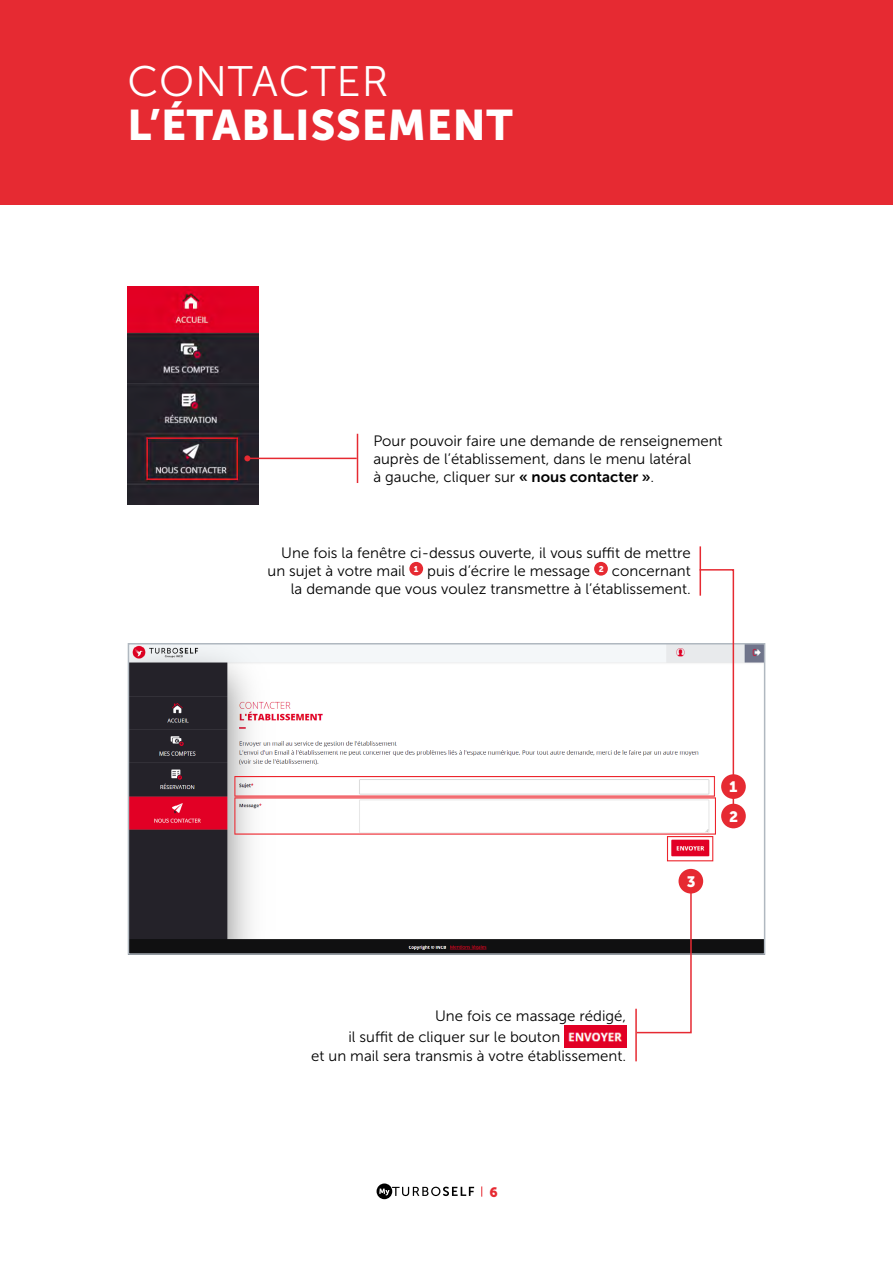
<style>
.page{position:relative;width:893px;height:1263px;background:#fff}
.page>*{position:absolute;margin:0;border:0;box-sizing:border-box;transform-origin:0 0}
.t1{font:42.6px "Museo Sans 900";letter-spacing:.02em;color:#fff}
.t2{font:42.6px "Museo Sans 300";letter-spacing:.02em;color:#fff}
.t3{font:15px/18px "Museo Sans 300";color:#000}
.t4{font:15px "Museo Sans 900";color:#fff}
.t5{font:13.5px "Museo Sans 900";color:#e62a32}
.s1{font-family:"Museo Sans 700"}
</style>
<div class="page">
<div style="left:377px;top:1183px;width:15px;height:16px;background:#000;border-radius:50%"></div>
<svg style="left:379px;top:1186px;width:95px;height:10px"></svg>
<hr style="left:357px;top:434px;width:1px;height:49px;background:#e62a32">
<hr style="left:635px;top:1009px;width:2px;height:52px;background:#e62a32">
<hr style="left:699px;top:546px;width:2px;height:50px;background:#e62a32">
<img style="left:128px;top:286px;width:130px;height:218px">
<hr style="left:247px;top:458px;width:110px;height:1px;background:#e62a32">
<svg style="left:244px;top:455px;width:6px;height:6px"></svg>
<img style="left:131px;top:646px;width:631px;height:306px">
<div style="left:128px;top:643px;width:637px;height:312px;border:2px solid #b0b8c0"></div>
<svg style="left:698px;top:568px;width:38px;height:248px"></svg>
<svg style="left:635px;top:877px;width:59px;height:157px"></svg>
<div style="left:409px;top:562px;width:14px;height:14px;background:#e62a32;border-radius:50%"></div>
<div style="left:594px;top:562px;width:14px;height:14px;background:#e62a32;border-radius:50%"></div>
<img style="left:564px;top:1026px;width:62px;height:22px">
<div style="left:678px;top:869px;width:25px;height:24px;background:#e62a32;border-radius:50%"></div>
<div style="left:721px;top:804px;width:25px;height:24px;background:#e62a32;border-radius:50%"></div>
<div style="left:721px;top:774px;width:25px;height:25px;background:#e62a32;border-radius:50%"></div>
<div style="left:0;top:0;width:893px;height:204px;background:#e62a32"></div>
<h1 class="t2" style="left:128px;top:58px;width:262px">CONTACTER</h1>
<h1 class="t1" style="left:128px;top:101px;width:387px">L’ÉTABLISSEMENT</h1>
<p class="t3" style="left:373px;top:432px;width:351px">Pour pouvoir faire une demande de renseignement auprès de l’établissement, dans le menu latéral<br>à gauche, cliquer sur <span class="s1">« nous contacter »</span>.</p>
<p class="t3" style="left:267px;top:544px;width:425px;text-align:right">Une fois la fenêtre ci-dessus ouverte, il vous suffit de mettre un sujet à votre mail <sup>1</sup> puis d’écrire le message <sup>2</sup> concernant la demande que vous voulez transmettre à l’établissement.</p>
<p class="t3" style="left:348px;top:1005px;width:279px;line-height:21px;text-indent:87px">Une fois ce massage rédigé, il suffit de cliquer sur le bouton</p>
<p class="t3" style="left:311px;top:1047px;width:317px">et un mail sera transmis à votre établissement.</p>
<p class="t5" style="left:489px;top:1184px;width:10px">6</p>
<p class="t4" style="left:687px;top:873px;width:10px">3</p>
<p class="t4" style="left:729px;top:778px;width:10px">1</p>
<p class="t4" style="left:729px;top:808px;width:11px">2</p>
</div>
